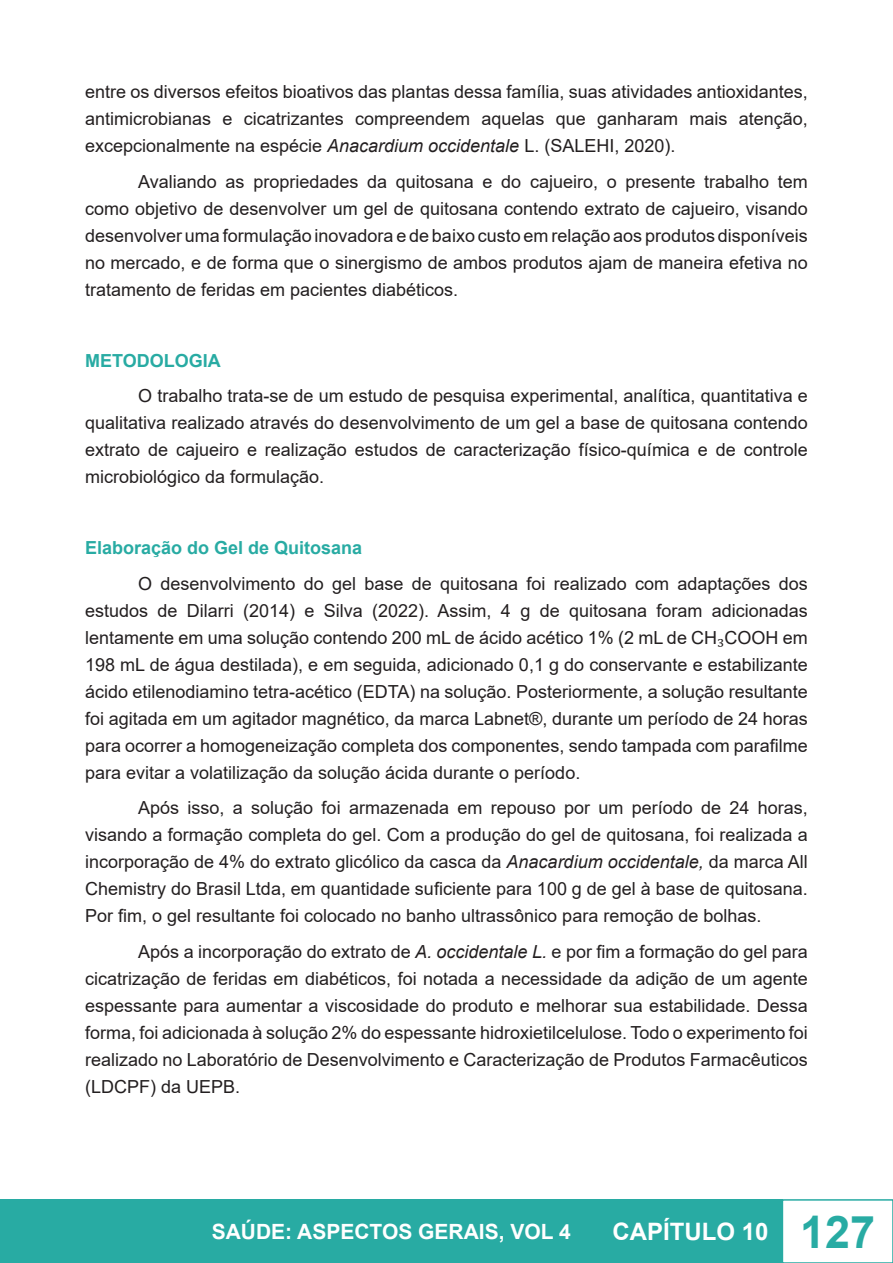
<style>
.page{position:relative;width:893px;height:1263px;background:#fff}
.page>*{position:absolute;margin:0;border:0;box-sizing:border-box;transform-origin:0 0}
.t1{font:700 24px "Arial";color:#fff}
.t2{font:700 21px "Arial";color:#fff}
.t3{font:18px/27px "Arial";color:#231f20;text-align:justify}
.t4{font:700 18px "Arial";color:#28aba3}
.s1{font-style:italic}
.s2{font-family:"Cambria Math"}
.s3{font-size:45px;color:#28aba3}
</style>
<div class="page">
<div style="left:0;top:1200px;width:782px;height:63px;background:#28aba3"></div>
<div style="left:782px;top:1199px;width:111px;height:64px;border:2px solid #28aba3"></div>
<p class="t3" style="left:85px;top:78px;width:724px">entre os diversos efeitos bioativos das plantas dessa família, suas atividades antioxidantes, antimicrobianas e cicatrizantes compreendem aquelas que ganharam mais atenção, excepcionalmente na espécie <span class="s1">Anacardium occidentale</span> L. (SALEHI, 2020).</p>
<p class="t3" style="left:85px;top:168px;width:724px;text-indent:53px">Avaliando as propriedades da quitosana e do cajueiro, o presente trabalho tem como objetivo de desenvolver um gel de quitosana contendo extrato de cajueiro, visando desenvolver uma formulação inovadora e de baixo custo em relação aos produtos disponíveis no mercado, e de forma que o sinergismo de ambos produtos ajam de maneira efetiva no tratamento de feridas em pacientes diabéticos.</p>
<p class="t4" style="left:85px;top:348px;width:137px">METODOLOGIA</p>
<p class="t3" style="left:85px;top:382px;width:724px;text-indent:53px">O trabalho trata-se de um estudo de pesquisa experimental, analítica, quantitativa e qualitativa realizado através do desenvolvimento de um gel a base de quitosana contendo extrato de cajueiro e realização estudos de caracterização físico-química e de controle microbiológico da formulação.</p>
<p class="t4" style="left:85px;top:535px;width:279px">Elaboração do Gel de Quitosana</p>
<p class="t3" style="left:85px;top:570px;width:724px;text-indent:53px">O desenvolvimento do gel base de quitosana foi realizado com adaptações dos estudos de Dilarri (2014) e Silva (2022). Assim, 4 g de quitosana foram adicionadas lentamente em uma solução contendo 200 mL de ácido acético 1% (2 mL de CH<span class="s2">₃</span>COOH em 198 mL de água destilada), e em seguida, adicionado 0,1 g do conservante e estabilizante ácido etilenodiamino tetra-acético (EDTA) na solução. Posteriormente, a solução resultante foi agitada em um agitador magnético, da marca Labnet®, durante um período de 24 horas para ocorrer a homogeneização completa dos componentes, sendo tampada com parafilme para evitar a volatilização da solução ácida durante o período.</p>
<p class="t3" style="left:85px;top:794px;width:724px;text-indent:53px">Após isso, a solução foi armazenada em repouso por um período de 24 horas, visando a formação completa do gel. Com a produção do gel de quitosana, foi realizada a incorporação de 4% do extrato glicólico da casca da <span class="s1">Anacardium occidentale,</span> da marca All Chemistry do Brasil Ltda, em quantidade suficiente para 100 g de gel à base de quitosana.<br>Por fim, o gel resultante foi colocado no banho ultrassônico para remoção de bolhas.</p>
<p class="t3" style="left:85px;top:938px;width:724px;text-indent:53px">Após a incorporação do extrato de <span class="s1">A. occidentale L.</span> e por fim a formação do gel para cicatrização de feridas em diabéticos, foi notada a necessidade da adição de um agente espessante para aumentar a viscosidade do produto e melhorar sua estabilidade. Dessa forma, foi adicionada à solução 2% do espessante hidroxietilcelulose. Todo o experimento foi realizado no Laboratório de Desenvolvimento e Caracterização de Produtos Farmacêuticos (LDCPF) da UEPB.</p>
<p class="t2" style="left:212px;top:1217px;width:361px">SAÚDE: ASPECTOS GERAIS, VOL 4</p>
<h1 class="t1" style="left:612px;top:1215px;width:264px">CAPÍTULO 10 <span class="s3">127</span></h1>
</div>
